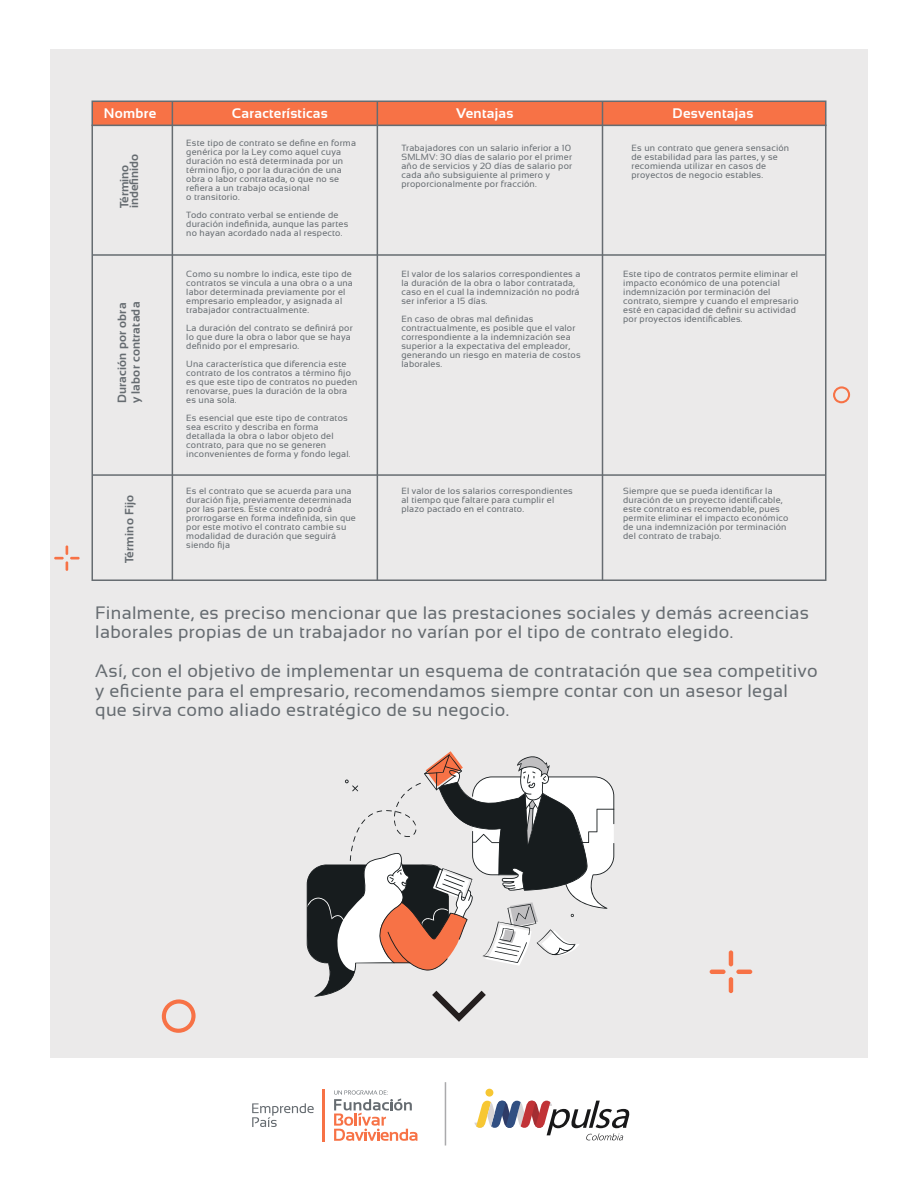
<style>
.page{position:relative;width:918px;height:1188px;background:#fff}
.page>*{position:absolute;margin:0;border:0;box-sizing:border-box;transform-origin:0 0}
.t1{font:18px/19.5px "Sansation";letter-spacing:.02em;color:#666c71}
.t2{font:700 13.95px "Sansation";letter-spacing:.02em;color:#fff}
.t3{font:700 12px/13.5px "Sansation";letter-spacing:.02em;color:#666c71}
.t4{font:700 12px/9.8px "Sansation";color:#666c71}
.t5{font:9px/9px "Sansation";letter-spacing:.02em;color:#666c71}
</style>
<div class="page">
<svg style="left:252px;top:1103px;width:62px;height:24px"></svg>
<hr style="left:323px;top:1090px;width:2px;height:52px;background:#f77246">
<svg style="left:334px;top:1090px;width:83px;height:51px"></svg>
<hr style="left:445px;top:1082px;width:1px;height:64px;background:#aaaaac">
<div style="left:485px;top:1089px;width:8px;height:8px;background:#f7c733;border-radius:50%"></div>
<svg style="left:474px;top:1101px;width:156px;height:39px"></svg>
<div style="left:50px;top:50px;width:818px;height:1008px;background:#ebeaea"></div>
<hr style="left:92px;top:254px;width:734px;height:2px;background:#666c71">
<hr style="left:92px;top:474px;width:734px;height:2px;background:#666c71">
<div style="left:92px;top:101px;width:734px;height:25px;background:#f77246;border:2px solid #666c71"></div>
<hr style="left:172px;top:101px;width:1px;height:479px;background:#666c71">
<hr style="left:377px;top:101px;width:1px;height:479px;background:#666c71">
<hr style="left:602px;top:101px;width:1px;height:479px;background:#666c71">
<hr style="left:729px;top:950px;width:4px;height:16px;background:#f77246;border-radius:2px">
<hr style="left:729px;top:977px;width:4px;height:16px;background:#f77246;border-radius:2px">
<hr style="left:736px;top:970px;width:16px;height:4px;background:#f77246;border-radius:2px">
<hr style="left:710px;top:970px;width:16px;height:4px;background:#f77246;border-radius:2px">
<svg style="left:54px;top:545px;width:26px;height:26px"></svg>
<svg style="left:162px;top:999px;width:34px;height:34px"></svg>
<svg style="left:833px;top:386px;width:17px;height:17px"></svg>
<svg style="left:306px;top:751px;width:308px;height:271px"></svg>
<h2 class="t2" style="left:104px;top:105px;width:54px">Nombre</h2>
<h3 class="t4" style="left:119px;top:208px;width:56px;rotate:-90deg">Término indefinido</h3>
<h3 class="t3" style="left:115px;top:403px;width:103px;rotate:-90deg">Duración por obra y labor contratada</h3>
<h3 class="t3" style="left:123px;top:563px;width:70px;rotate:-90deg">Término Fijo</h3>
<h2 class="t2" style="left:232px;top:105px;width:97px">Características</h2>
<h2 class="t2" style="left:456px;top:105px;width:59px">Ventajas</h2>
<h2 class="t2" style="left:673px;top:105px;width:82px">Desventajas</h2>
<p class="t5" style="left:186px;top:138px;width:171px">Este tipo de contrato se define en forma genérica por la Ley como aquel cuya duración no está determinada por un término fijo, o por la duración de una obra o labor contratada, o que no se refiera a un trabajo ocasional<br>o transitorio.</p>
<p class="t5" style="left:186px;top:210px;width:163px">Todo contrato verbal se entiende de duración indefinida, aunque las partes no hayan acordado nada al respecto.</p>
<p class="t5" style="left:186px;top:269px;width:168px">Como su nombre lo indica, este tipo de contratos se vincula a una obra o a una labor determinada previamente por el empresario empleador, y asignada al trabajador contractualmente.</p>
<p class="t5" style="left:186px;top:323px;width:168px">La duración del contrato se definirá por lo que dure la obra o labor que se haya definido por el empresario.</p>
<p class="t5" style="left:186px;top:359px;width:173px">Una característica que diferencia este contrato de los contratos a término fijo es que este tipo de contratos no pueden renovarse, pues la duración de la obra es una sola.</p>
<p class="t5" style="left:186px;top:413px;width:166px">Es esencial que este tipo de contratos sea escrito y describa en forma detallada la obra o labor objeto del contrato, para que no se generen inconvenientes de forma y fondo legal.</p>
<p class="t5" style="left:186px;top:486px;width:171px">Es el contrato que se acuerda para una duración fija, previamente determinada por las partes. Este contrato podrá prorrogarse en forma indefinida, sin que por este motivo el contrato cambie su modalidad de duración que seguirá siendo fija</p>
<p class="t5" style="left:401px;top:486px;width:173px">El valor de los salarios correspondientes al tiempo que faltare para cumplir el plazo pactado en el contrato.</p>
<p class="t5" style="left:623px;top:486px;width:167px">Siempre que se pueda identificar la duración de un proyecto identificable, este contrato es recomendable, pues permite eliminar el impacto económico de una indemnización por terminación del contrato de trabajo.</p>
<p class="t5" style="left:401px;top:144px;width:172px">Trabajadores con un salario inferior a 10<br>SMLMV: 30 días de salario por el primer año de servicios y 20 días de salario por cada año subsiguiente al primero y proporcionalmente por fracción.</p>
<p class="t5" style="left:632px;top:144px;width:159px">Es un contrato que genera sensación de estabilidad para las partes, y se recomienda utilizar en casos de proyectos de negocio estables.</p>
<p class="t5" style="left:401px;top:269px;width:180px">El valor de los salarios correspondientes a la duración de la obra o labor contratada, caso en el cual la indemnización no podrá ser inferior a 15 días.</p>
<p class="t5" style="left:401px;top:314px;width:181px">En caso de obras mal definidas contractualmente, es posible que el valor correspondiente a la indemnización sea superior a la expectativa del empleador, generando un riesgo en materia de costos laborales.</p>
<p class="t5" style="left:623px;top:269px;width:177px">Este tipo de contratos permite eliminar el impacto económico de una potencial indemnización por terminación del contrato, siempre y cuando el empresario esté en capacidad de definir su actividad por proyectos identificables.</p>
<h1 class="t1" style="left:95px;top:603px;width:715px">Finalmente, es preciso mencionar que las prestaciones sociales y demás acreencias laborales propias de un trabajador no varían por el tipo de contrato elegido.</h1>
<h1 class="t1" style="left:95px;top:661px;width:724px">Así, con el objetivo de implementar un esquema de contratación que sea competitivo y eficiente para el empresario, recomendamos siempre contar con un asesor legal que sirva como aliado estratégico de su negocio.</h1>
</div>
